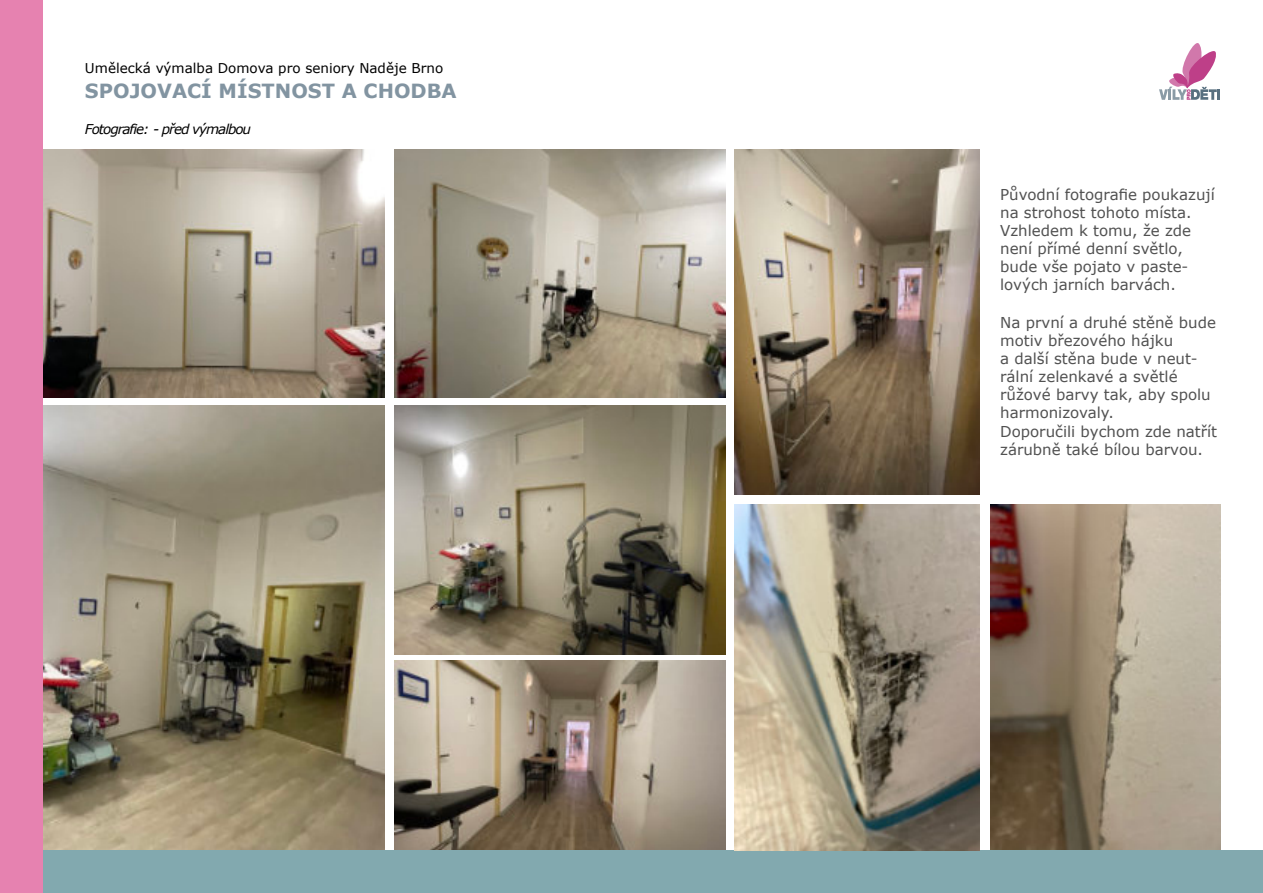
<style>
.page{position:relative;width:1263px;height:893px;background:#fff}
.page>*{position:absolute;margin:0;border:0;box-sizing:border-box;transform-origin:0 0}
.t1{font:700 19.5px "Verdana";color:#8294a1}
.t2{font:15px/18.1px "Verdana";color:#515151}
.t3{font:13.5px "Verdana";color:#000}
.t4{font:italic 13.5px "Verdana";letter-spacing:-.075em;color:#000}
</style>
<div class="page">
<img style="left:43px;top:406px;width:342px;height:444px">
<img style="left:43px;top:149px;width:341px;height:249px">
<img style="left:395px;top:661px;width:331px;height:189px">
<svg style="left:1159px;top:43px;width:61px;height:57px"></svg>
<div style="left:0;top:850px;width:1263px;height:43px;background:#82a9af"></div>
<div style="left:0;top:0;width:43px;height:893px;background:#e682b0"></div>
<img style="left:735px;top:505px;width:244px;height:345px">
<img style="left:991px;top:504px;width:229px;height:346px">
<img style="left:735px;top:149px;width:244px;height:346px">
<img style="left:395px;top:406px;width:331px;height:248px">
<img style="left:395px;top:149px;width:331px;height:249px">
<p class="t3" style="left:85px;top:63px;width:360px">Umělecká výmalba Domova pro seniory Naděje Brno</p>
<h1 class="t1" style="left:85px;top:84px;width:373px">SPOJOVACÍ MÍSTNOST A CHODBA</h1>
<p class="t4" style="left:85px;top:124px;width:168px">Fotografie: - před výmalbou</p>
<p class="t2" style="left:1000px;top:187px;width:216px">Původní fotografie poukazují na strohost tohoto místa.<br>Vzhledem k tomu, že zde není přímé denní světlo, bude vše pojato v paste&shy;lových jarních barvách.</p>
<p class="t2" style="left:1000px;top:315px;width:219px">Na první a druhé stěně bude motiv březového hájku<br>a další stěna bude v neut&shy;rální zelenkavé a světlé růžové barvy tak, aby spolu harmonizovaly.<br>Doporučili bychom zde natřít zárubně také bílou barvou.</p>
</div>
